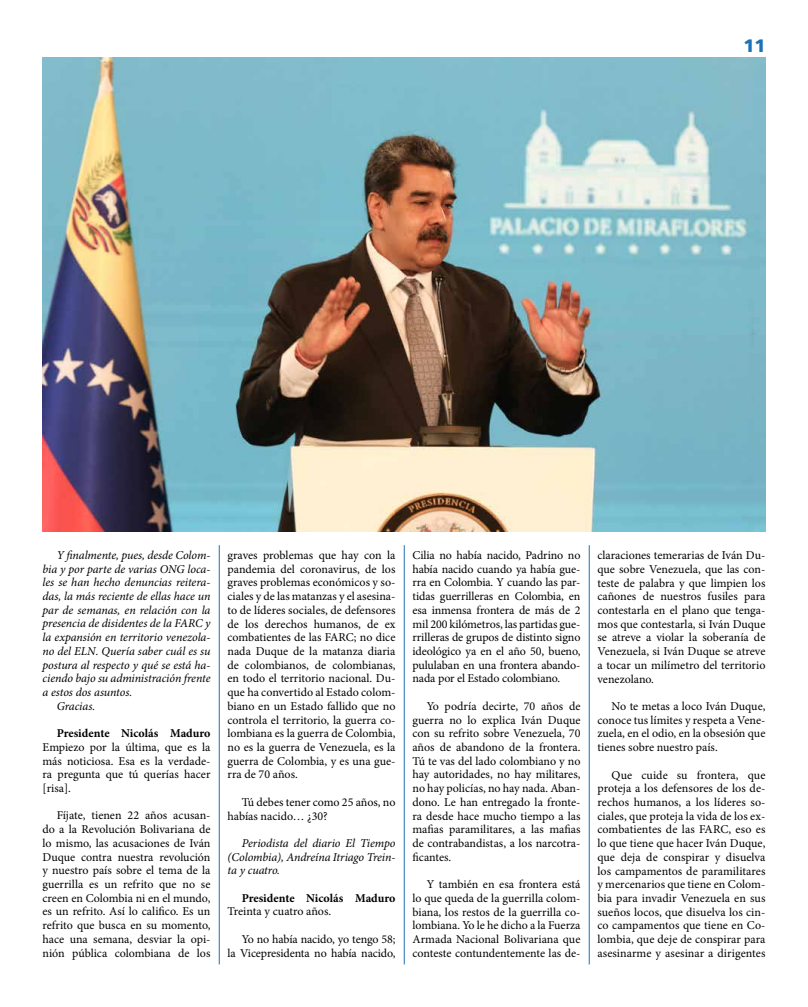
<style>
.page{position:relative;width:808px;height:1007px;background:#fff}
.page>*{position:absolute;margin:0;border:0;box-sizing:border-box;transform-origin:0 0}
.t1{font:900 18px "Frutiger LT Std";color:#1d71b8}
.t2{font:12px/13.7px "Minion Pro";letter-spacing:-.005em;color:#000;text-align:justify}
.t3{font:italic 12px/13.7px "Minion Pro";letter-spacing:-.005em;color:#000;text-align:justify}
.t4{font:700 12px "Minion Pro";letter-spacing:-.005em;color:#000}
</style>
<div class="page">
<hr style="left:43px;top:57px;width:722px;height:1px;background:#005297">
<hr style="left:219px;top:545px;width:1px;height:419px;background:#1d71b8">
<hr style="left:404px;top:545px;width:1px;height:419px;background:#1d71b8">
<hr style="left:589px;top:545px;width:1px;height:419px;background:#1d71b8">
<img style="left:43px;top:58px;width:722px;height:473px">
<h1 class="t1" style="left:743px;top:35px;width:24px">11</h1>
<p class="t3" style="left:57px;top:548px;width:155px">Y finalmente, pues, desde Colom-</p>
<p class="t3" style="left:43px;top:561px;width:169px">bia y por parte de varias ONG loca-</p>
<p class="t3" style="left:43px;top:575px;width:169px">les se han hecho denuncias reitera-</p>
<p class="t3" style="left:43px;top:589px;width:169px">das, la más reciente de ellas hace un</p>
<p class="t3" style="left:43px;top:603px;width:169px">par de semanas, en relación con la</p>
<p class="t3" style="left:43px;top:616px;width:169px">presencia de disidentes de la FARC y</p>
<p class="t3" style="left:43px;top:630px;width:169px">la expansión en territorio venezola-</p>
<p class="t3" style="left:43px;top:644px;width:169px">no del ELN. Quería saber cuál es su</p>
<p class="t3" style="left:43px;top:657px;width:169px">postura al respecto y qué se está ha-</p>
<p class="t3" style="left:43px;top:671px;width:169px">ciendo bajo su administración frente</p>
<p class="t3" style="left:43px;top:685px;width:91px">a estos dos asuntos.</p>
<p class="t3" style="left:57px;top:699px;width:40px">Gracias.</p>
<p class="t4" style="left:57px;top:724px;width:155px">Presidente Nicolás Maduro</p>
<p class="t2" style="left:43px;top:740px;width:169px">Empiezo por la última, que es la más noticiosa. Esa es la verdade&shy;ra pregunta que tú querías hacer [risa].</p>
<p class="t2" style="left:43px;top:808px;width:169px;text-indent:14px">Fíjate, tienen 22 años acusan&shy;do a la Revolución Bolivariana de lo mismo, las acusaciones de Iván Duque contra nuestra revolución y nuestro país sobre el tema de la guerrilla es un refrito que no se creen en Colombia ni en el mundo, es un refrito. Así lo califico. Es un refrito que busca en su momento, hace una semana, desviar la opi&shy;nión pública colombiana de los</p>
<p class="t2" style="left:227px;top:548px;width:169px">graves problemas que hay con la pandemia del coronavirus, de los graves problemas económicos y so&shy;ciales y de las matanzas y el asesina&shy;to de líderes sociales, de defensores de los derechos humanos, de ex combatientes de las FARC; no dice nada Duque de la matanza diaria de colombianos, de colombianas, en todo el territorio nacional. Du&shy;que ha convertido al Estado colom&shy;biano en un Estado fallido que no controla el territorio, la guerra co&shy;lombiana es la guerra de Colombia, no es la guerra de Venezuela, es la guerra de Colombia, y es una gue&shy;rra de 70 años.</p>
<p class="t2" style="left:227px;top:795px;width:169px;text-indent:14px">Tú debes tener como 25 años, no habías nacido… ¿30?</p>
<p class="t3" style="left:227px;top:836px;width:169px;text-indent:14px">Periodista del diario El Tiempo (Colombia), Andreína Itriago Trein&shy;ta y cuatro.</p>
<p class="t4" style="left:242px;top:889px;width:155px">Presidente Nicolás Maduro</p>
<p class="t2" style="left:227px;top:904px;width:105px">Treinta y cuatro años.</p>
<p class="t2" style="left:227px;top:932px;width:169px;text-align:right">Yo no había nacido, yo tengo 58;<br>la Vicepresidenta no había nacido,</p>
<p class="t2" style="left:412px;top:548px;width:169px">Cilia no había nacido, Padrino no había nacido cuando ya había gue&shy;rra en Colombia. Y cuando las par&shy;tidas guerrilleras en Colombia, en esa inmensa frontera de más de 2 mil 200 kilómetros, las partidas gue&shy;rrilleras de grupos de distinto signo ideológico ya en el año 50, bueno, pululaban en una frontera abando&shy;nada por el Estado colombiano.</p>
<p class="t2" style="left:412px;top:699px;width:169px;text-indent:14px">Yo podría decirte, 70 años de guerra no lo explica Iván Duque con su refrito sobre Venezuela, 70 años de abandono de la frontera.<br>Tú te vas del lado colombiano y no hay autoridades, no hay militares, no hay policías, no hay nada. Aban&shy;dono. Le han entregado la fronte&shy;ra desde hace mucho tiempo a las mafias paramilitares, a las mafias de contrabandistas, a los narcotra&shy;ficantes.</p>
<p class="t2" style="left:412px;top:877px;width:169px;text-indent:14px">Y también en esa frontera está lo que queda de la guerrilla colom&shy;biana, los restos de la guerrilla co&shy;lombiana. Yo le he dicho a la Fuerza Armada Nacional Bolivariana que conteste contundentemente las de-</p>
<p class="t2" style="left:597px;top:548px;width:169px">claraciones temerarias de Iván Du&shy;que sobre Venezuela, que las con&shy;teste de palabra y que limpien los cañones de nuestros fusiles para contestarla en el plano que tenga&shy;mos que contestarla, si Iván Duque se atreve a violar la soberanía de Venezuela, si Iván Duque se atreve a tocar un milímetro del territorio venezolano.</p>
<p class="t2" style="left:597px;top:699px;width:169px;text-indent:14px">No te metas a loco Iván Duque, conoce tus límites y respeta a Vene&shy;zuela, en el odio, en la obsesión que tienes sobre nuestro país.</p>
<p class="t2" style="left:597px;top:767px;width:169px;text-indent:14px">Que cuide su frontera, que proteja a los defensores de los de&shy;rechos humanos, a los líderes so&shy;ciales, que proteja la vida de los ex&shy;combatientes de las FARC, eso es lo que tiene que hacer Iván Duque, que deja de conspirar y disuelva los campamentos de paramilitares y mercenarios que tiene en Colom&shy;bia para invadir Venezuela en sus sueños locos, que disuelva los cin&shy;co campamentos que tiene en Co&shy;lombia, que deje de conspirar para asesinarme y asesinar a dirigentes</p>
</div>
